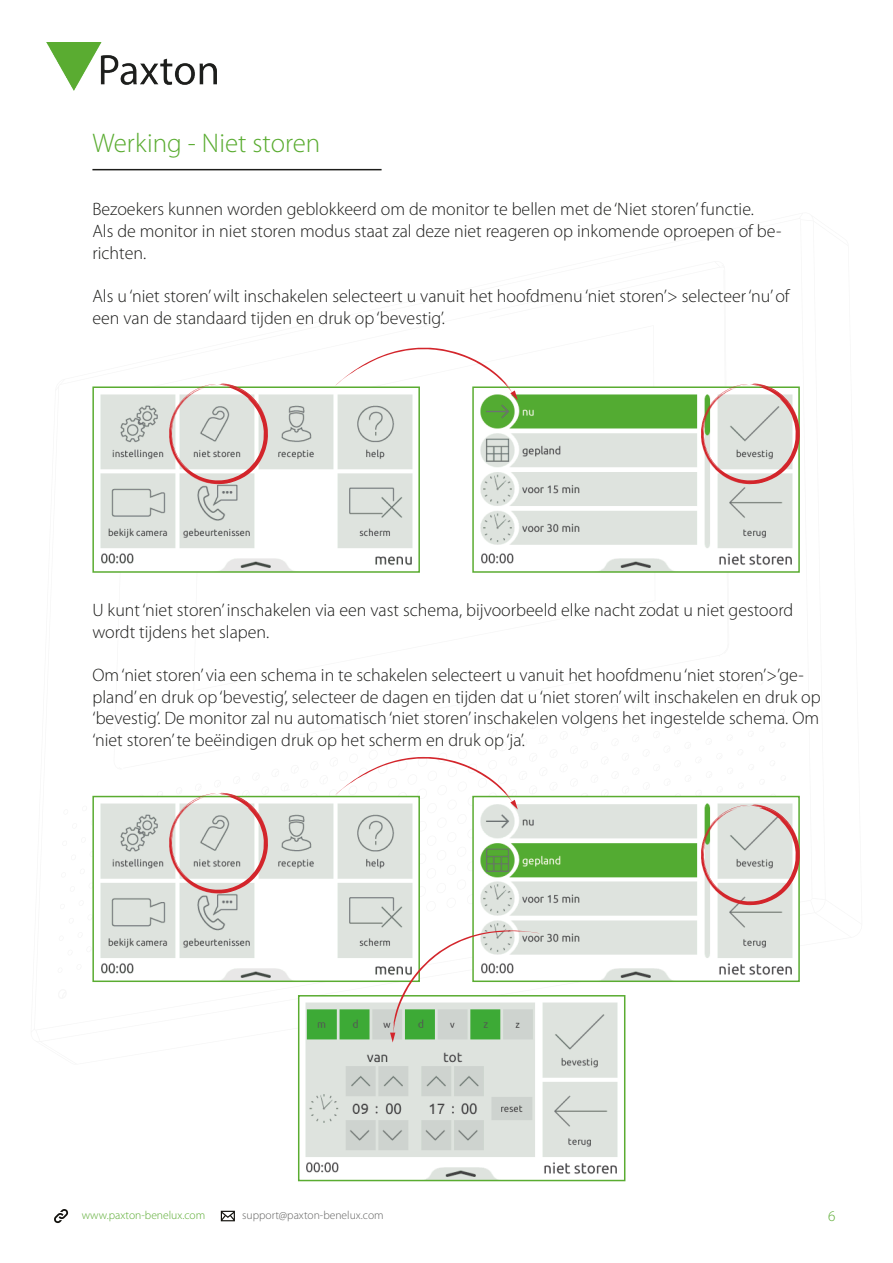
<style>
.page{position:relative;width:893px;height:1263px;background:#fff}
.page>*{position:absolute;margin:0;border:0;box-sizing:border-box;transform-origin:0 0}
.t1{font:300 27px "Myriad Pro";color:#5aac31}
.t2{font:300 18px/21.6px "Myriad Pro";color:#1d1d1b}
.t3{font:300 15px "Myriad Pro";color:#5cac34}
.t4{font:300 11.55px "Myriad Pro";color:#646463}
.t5{font:300 11.55px "Myriad Pro";color:#5cac34}
</style>
<div class="page">
<img style="left:47px;top:42px;width:169px;height:48px">
<svg style="left:54px;top:1209px;width:14px;height:14px"></svg>
<svg style="left:221px;top:1211px;width:14px;height:10px"></svg>
<img style="left:100px;top:394px;width:313px;height:176px">
<div style="left:92px;top:386px;width:328px;height:187px;border:2px solid #5aac31"></div>
<img style="left:480px;top:394px;width:313px;height:176px">
<div style="left:472px;top:386px;width:328px;height:187px;border:2px solid #5aac31"></div>
<svg style="left:701px;top:383px;width:99px;height:102px"></svg>
<svg style="left:169px;top:383px;width:99px;height:102px"></svg>
<svg style="left:334px;top:347px;width:184px;height:53px"></svg>
<hr style="left:92px;top:169px;width:290px;height:1px;background:#1d1d1b">
<img style="left:305px;top:1042px;width:313px;height:136px">
<div style="left:298px;top:995px;width:327px;height:186px;border:2px solid #5aac31"></div>
<svg style="left:92px;top:757px;width:708px;height:285px"></svg>
<p class="t1" style="left:92px;top:127px;width:229px">Werking - Niet storen</p>
<p class="t2" style="left:92px;top:199px;width:663px">Bezoekers kunnen worden geblokkeerd om de monitor te bellen met de ‘Niet storen’ functie.</p>
<p class="t2" style="left:92px;top:220px;width:690px">Als de monitor in niet storen modus staat zal deze niet reageren op inkomende oproepen of be&shy;richten.</p>
<p class="t2" style="left:92px;top:285px;width:699px">Als u ‘niet storen’ wilt inschakelen selecteert u vanuit het hoofdmenu ‘niet storen’&gt; selecteer ‘nu’ of een van de standaard tijden en druk op ‘bevestig’.</p>
<p class="t2" style="left:92px;top:599px;width:702px">U kunt ‘niet storen’ inschakelen via een vast schema, bijvoorbeeld elke nacht zodat u niet gestoord wordt tijdens het slapen.</p>
<p class="t2" style="left:92px;top:664px;width:730px">Om ‘niet storen’ via een schema in te schakelen selecteert u vanuit het hoofdmenu ‘niet storen’&gt;’ge&shy;pland’ en druk op ‘bevestig’, selecteer de dagen en tijden dat u ‘niet storen’ wilt inschakelen en druk op ‘bevestig’. De monitor zal nu automatisch ‘niet storen’ inschakelen volgens het ingestelde schema. Om ‘niet storen’ te beëindigen druk op het scherm en druk op ‘ja’.</p>
<p class="t5" style="left:82px;top:1208px;width:125px">www.paxton-benelux.com</p>
<p class="t4" style="left:242px;top:1208px;width:143px">support@paxton-benelux.com</p>
<p class="t3" style="left:828px;top:1207px;width:9px">6</p>
</div>
